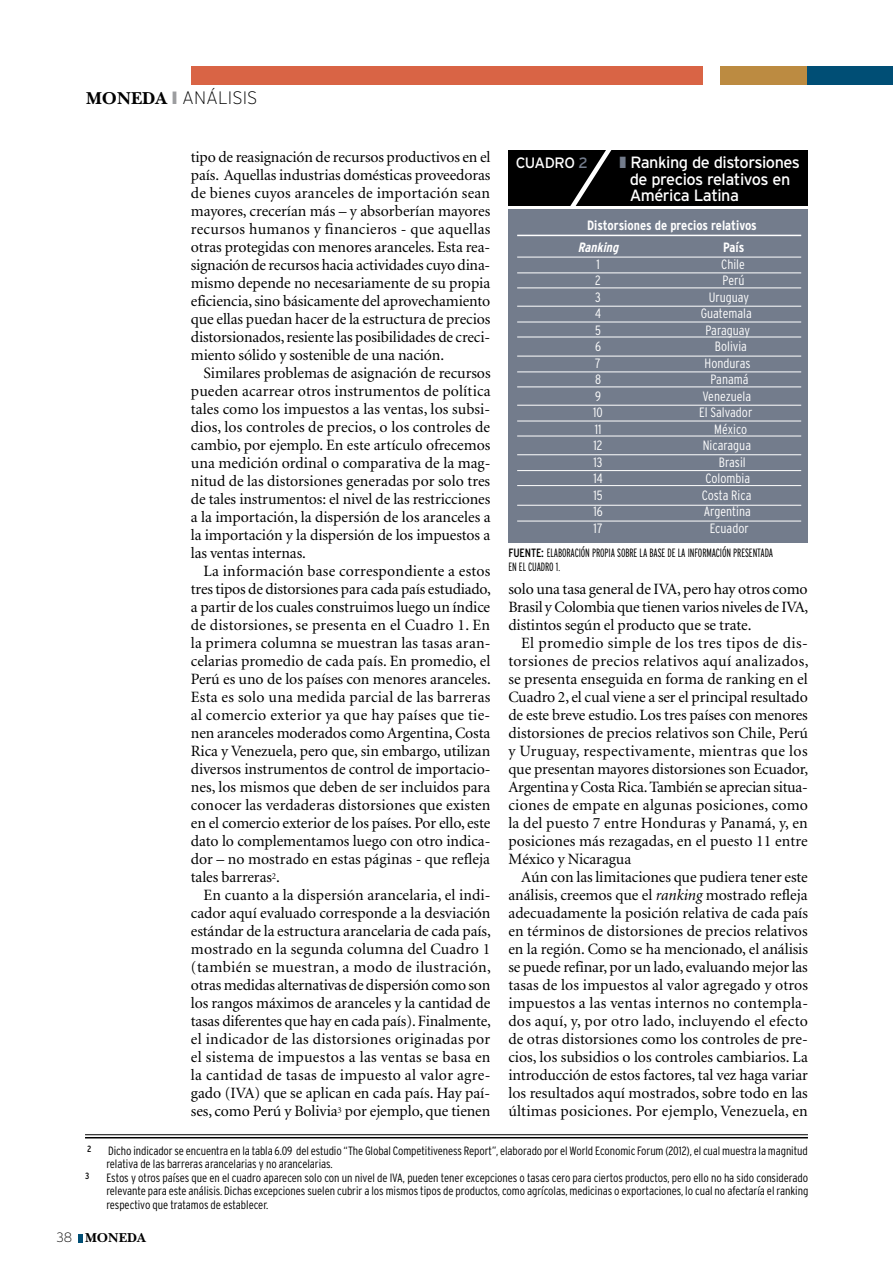
<style>
.page{position:relative;width:893px;height:1276px;background:#fff}
.page>*{position:absolute;margin:0;border:0;box-sizing:border-box;transform-origin:0 0}
.t1{font:200 18px "Interstate";color:#000}
.t2{font:16.35px/16.5px "Interstate";letter-spacing:-.03em;color:#fff}
.t3{font:15.75px/18px "Minion";letter-spacing:-.005em;color:#000;text-align:justify}
.t4{font:15px "Interstate";letter-spacing:-.04em;color:#fff}
.t5{font:300 condensed 13.5px "Interstate";color:#fff}
.t6{font:700 condensed 13.5px "Interstate";color:#fff}
.t7{font:13.5px "New Baskerville Bold SC";color:#000}
.t8{font:italic 700 condensed 13.5px "Interstate";color:#fff}
.t9{font:300 condensed 12px/13.5px "Interstate";letter-spacing:-.01em;color:#000}
.t10{font:300 extra-condensed 12px/13.5px "Interstate";letter-spacing:-.01em;color:#000}
.t11{font:condensed 9px "Interstate";color:#000}
.s1{font-family:"New Baskerville Bold SC";font-weight:400}
.s2{color:#9c9d9f}
.s3{color:#737c8c}
.s4{font-weight:400;font-stretch:condensed}
.s5{font-style:italic}
.s6{font-family:"Interstate";font-weight:200}
</style>
<div class="page">
<div style="left:191px;top:67px;width:511px;height:18px;background:#d96445"></div>
<div style="left:721px;top:67px;width:87px;height:18px;background:#bc8b41"></div>
<div style="left:808px;top:67px;width:85px;height:18px;background:#004e75"></div>
<svg style="left:79px;top:1234px;width:4px;height:8px"></svg>
<hr style="left:85px;top:1137px;width:723px;height:1px;background:#000">
<hr style="left:85px;top:1134px;width:723px;height:1px;background:#000">
<div style="left:508px;top:150px;width:300px;height:55px;background:#000"></div>
<svg style="left:563px;top:150px;width:60px;height:56px"></svg>
<div style="left:508px;top:209px;width:300px;height:334px;background:#737c8c"></div>
<hr style="left:517px;top:235px;width:284px;height:1px;background:#fff">
<hr style="left:517px;top:257px;width:284px;height:1px;background:#fff">
<hr style="left:517px;top:272px;width:284px;height:1px;background:#fff">
<hr style="left:517px;top:287px;width:284px;height:1px;background:#fff">
<hr style="left:517px;top:356px;width:284px;height:1px;background:#fff">
<hr style="left:517px;top:371px;width:284px;height:1px;background:#fff">
<hr style="left:517px;top:386px;width:284px;height:1px;background:#fff">
<hr style="left:517px;top:306px;width:284px;height:1px;background:#fff">
<hr style="left:517px;top:322px;width:284px;height:1px;background:#fff">
<hr style="left:517px;top:337px;width:284px;height:1px;background:#fff">
<hr style="left:517px;top:405px;width:284px;height:1px;background:#fff">
<hr style="left:517px;top:421px;width:284px;height:1px;background:#fff">
<hr style="left:517px;top:436px;width:284px;height:1px;background:#fff">
<hr style="left:517px;top:454px;width:284px;height:1px;background:#fff">
<hr style="left:517px;top:470px;width:284px;height:1px;background:#fff">
<hr style="left:517px;top:485px;width:284px;height:1px;background:#fff">
<hr style="left:517px;top:505px;width:284px;height:1px;background:#fff">
<hr style="left:517px;top:521px;width:284px;height:1px;background:#fff">
<p class="t1" style="left:86px;top:88px;width:173px"><span class="s1">MONEDA</span> <span class="s2">❙</span> ANÁLISIS</p>
<p class="t3" style="left:191px;top:149px;width:301px">tipo de reasignación de recursos productivos en el país. Aquellas industrias domésticas proveedoras de bienes cuyos aranceles de importación sean mayores, crecerían más – y absorberían mayores recursos humanos y financieros - que aquellas otras protegidas con menores aranceles. Esta rea&shy;signación de recursos hacia actividades cuyo dina&shy;mismo depende no necesariamente de su propia eficiencia, sino básicamente del aprovechamiento que ellas puedan hacer de la estructura de precios distorsionados, resiente las posibilidades de creci&shy;miento sólido y sostenible de una nación.</p>
<p class="t3" style="left:191px;top:365px;width:301px;text-indent:13px">Similares problemas de asignación de recursos pueden acarrear otros instrumentos de política tales como los impuestos a las ventas, los subsi&shy;dios, los controles de precios, o los controles de cambio, por ejemplo. En este artículo ofrecemos una medición ordinal o comparativa de la mag&shy;nitud de las distorsiones generadas por solo tres de tales instrumentos: el nivel de las restricciones a la importación, la dispersión de los aranceles a la importación y la dispersión de los impuestos a las ventas internas.</p>
<p class="t3" style="left:191px;top:563px;width:301px;text-indent:13px">La información base correspondiente a estos tres tipos de distorsiones para cada país estudiado, a partir de los cuales construimos luego un índice de distorsiones, se presenta en el Cuadro 1. En la primera columna se muestran las tasas aran&shy;celarias promedio de cada país. En promedio, el Perú es uno de los países con menores aranceles.<br>Esta es solo una medida parcial de las barreras al comercio exterior ya que hay países que tie&shy;nen aranceles moderados como Argentina, Costa Rica y Venezuela, pero que, sin embargo, utilizan diversos instrumentos de control de importacio&shy;nes, los mismos que deben de ser incluidos para conocer las verdaderas distorsiones que existen en el comercio exterior de los países. Por ello, este dato lo complementamos luego con otro indica&shy;dor – no mostrado en estas páginas - que refleja tales barreras<sup>2</sup>.</p>
<p class="t3" style="left:191px;top:887px;width:302px;text-indent:13px">En cuanto a la dispersión arancelaria, el indi&shy;cador aquí evaluado corresponde a la desviación estándar de la estructura arancelaria de cada país, mostrado en la segunda columna del Cuadro 1 (también se muestran, a modo de ilustración, otras medidas alternativas de dispersión como son los rangos máximos de aranceles y la cantidad de tasas diferentes que hay en cada país). Finalmente, el indicador de las distorsiones originadas por el sistema de impuestos a las ventas se basa en la cantidad de tasas de impuesto al valor agre&shy;gado (IVA) que se aplican en cada país. Hay paí&shy;ses, como Perú y Bolivia<sup>3</sup> por ejemplo, que tienen</p>
<p class="t4" style="left:516px;top:154px;width:74px">cuadro <span class="s3">2</span></p>
<p class="t2" style="left:630px;top:154px;width:172px;text-indent:-10px"><span class="s3">❚</span> Ranking de distorsiones de precios relativos en<br>América Latina</p>
<p class="t6" style="left:587px;top:218px;width:171px">Distorsiones de precios relativos</p>
<p class="t8" style="left:578px;top:240px;width:45px">Ranking</p>
<p class="t6" style="left:723px;top:240px;width:23px">País</p>
<p class="t5" style="left:596px;top:256px;width:5px">1</p>
<p class="t5" style="left:721px;top:256px;width:25px">Chile</p>
<p class="t5" style="left:595px;top:273px;width:7px">2</p>
<p class="t5" style="left:722px;top:273px;width:24px">Perú</p>
<p class="t5" style="left:595px;top:289px;width:7px">3</p>
<p class="t5" style="left:709px;top:289px;width:42px">Uruguay</p>
<p class="t5" style="left:595px;top:306px;width:7px">4</p>
<p class="t5" style="left:701px;top:306px;width:53px">Guatemala</p>
<p class="t5" style="left:595px;top:322px;width:7px">5</p>
<p class="t5" style="left:705px;top:322px;width:46px">Paraguay</p>
<p class="t5" style="left:595px;top:339px;width:7px">6</p>
<p class="t5" style="left:715px;top:339px;width:34px">Bolivia</p>
<p class="t5" style="left:595px;top:355px;width:7px">7</p>
<p class="t5" style="left:705px;top:355px;width:47px">Honduras</p>
<p class="t5" style="left:595px;top:372px;width:8px">8</p>
<p class="t5" style="left:710px;top:372px;width:40px">Panamá</p>
<p class="t5" style="left:595px;top:388px;width:7px">9</p>
<p class="t5" style="left:702px;top:388px;width:50px">Venezuela</p>
<p class="t5" style="left:593px;top:405px;width:11px">10</p>
<p class="t5" style="left:699px;top:405px;width:55px">El Salvador</p>
<p class="t5" style="left:595px;top:421px;width:8px">11</p>
<p class="t5" style="left:714px;top:421px;width:35px">México</p>
<p class="t5" style="left:594px;top:438px;width:10px">12</p>
<p class="t5" style="left:703px;top:438px;width:50px">Nicaragua</p>
<p class="t5" style="left:594px;top:454px;width:11px">13</p>
<p class="t5" style="left:719px;top:454px;width:28px">Brasil</p>
<p class="t5" style="left:593px;top:471px;width:11px">14</p>
<p class="t5" style="left:706px;top:471px;width:46px">Colombia</p>
<p class="t5" style="left:593px;top:487px;width:11px">15</p>
<p class="t5" style="left:702px;top:487px;width:51px">Costa Rica</p>
<p class="t5" style="left:593px;top:504px;width:11px">16</p>
<p class="t5" style="left:704px;top:504px;width:49px">Argentina</p>
<p class="t5" style="left:594px;top:520px;width:10px">17</p>
<p class="t5" style="left:710px;top:520px;width:40px">Ecuador</p>
<p class="t10" style="left:508px;top:546px;width:266px"><span class="s4">FUENTE:</span> ELABORACIÓN PROPIA SOBRE LA BASE DE LA INFORMACIÓN PRESENTADA<br>EN EL CUADRO 1.</p>
<p class="t3" style="left:508px;top:581px;width:301px">solo una tasa general de IVA, pero hay otros como Brasil y Colombia que tienen varios niveles de IVA, distintos según el producto que se trate.</p>
<p class="t3" style="left:508px;top:635px;width:302px;text-indent:13px">El promedio simple de los tres tipos de dis&shy;torsiones de precios relativos aquí analizados, se presenta enseguida en forma de ranking en el Cuadro 2, el cual viene a ser el principal resultado de este breve estudio. Los tres países con menores distorsiones de precios relativos son Chile, Perú y Uruguay, respectivamente, mientras que los que presentan mayores distorsiones son Ecuador, Argentina y Costa Rica. También se aprecian situa&shy;ciones de empate en algunas posiciones, como la del puesto 7 entre Honduras y Panamá, y, en posiciones más rezagadas, en el puesto 11 entre México y Nicaragua</p>
<p class="t3" style="left:508px;top:869px;width:301px;text-indent:13px">Aún con las limitaciones que pudiera tener este análisis, creemos que el <span class="s5">ranking</span> mostrado refleja adecuadamente la posición relativa de cada país en términos de distorsiones de precios relativos en la región. Como se ha mencionado, el análisis se puede refinar, por un lado, evaluando mejor las tasas de los impuestos al valor agregado y otros impuestos a las ventas internos no contempla&shy;dos aquí, y, por otro lado, incluyendo el efecto de otras distorsiones como los controles de pre&shy;cios, los subsidios o los controles cambiarios. La introducción de estos factores, tal vez haga variar los resultados aquí mostrados, sobre todo en las últimas posiciones. Por ejemplo, Venezuela, en</p>
<p class="t11" style="left:87px;top:1143px;width:6px">2</p>
<p class="t9" style="left:106px;top:1143px;width:703px">Dicho indicador se encuentra en la tabla 6.09 del estudio “The Global Competitiveness Report”, elaborado por el World Economic Forum (2012), el cual muestra la magnitud relativa de las barreras arancelarias y no arancelarias.</p>
<p class="t11" style="left:85px;top:1170px;width:6px">3</p>
<p class="t9" style="left:106px;top:1170px;width:703px;text-align:justify">Estos y otros países que en el cuadro aparecen solo con un nivel de IVA, pueden tener excepciones o tasas cero para ciertos productos, pero ello no ha sido considerado relevante para este análisis. Dichas excepciones suelen cubrir a los mismos tipos de productos, como agrícolas, medicinas o exportaciones, lo cual no afectaría el ranking respectivo que tratamos de establecer.</p>
<p class="t7" style="left:56px;top:1230px;width:91px"><span class="s6">38</span> MONEDA</p>
</div>
